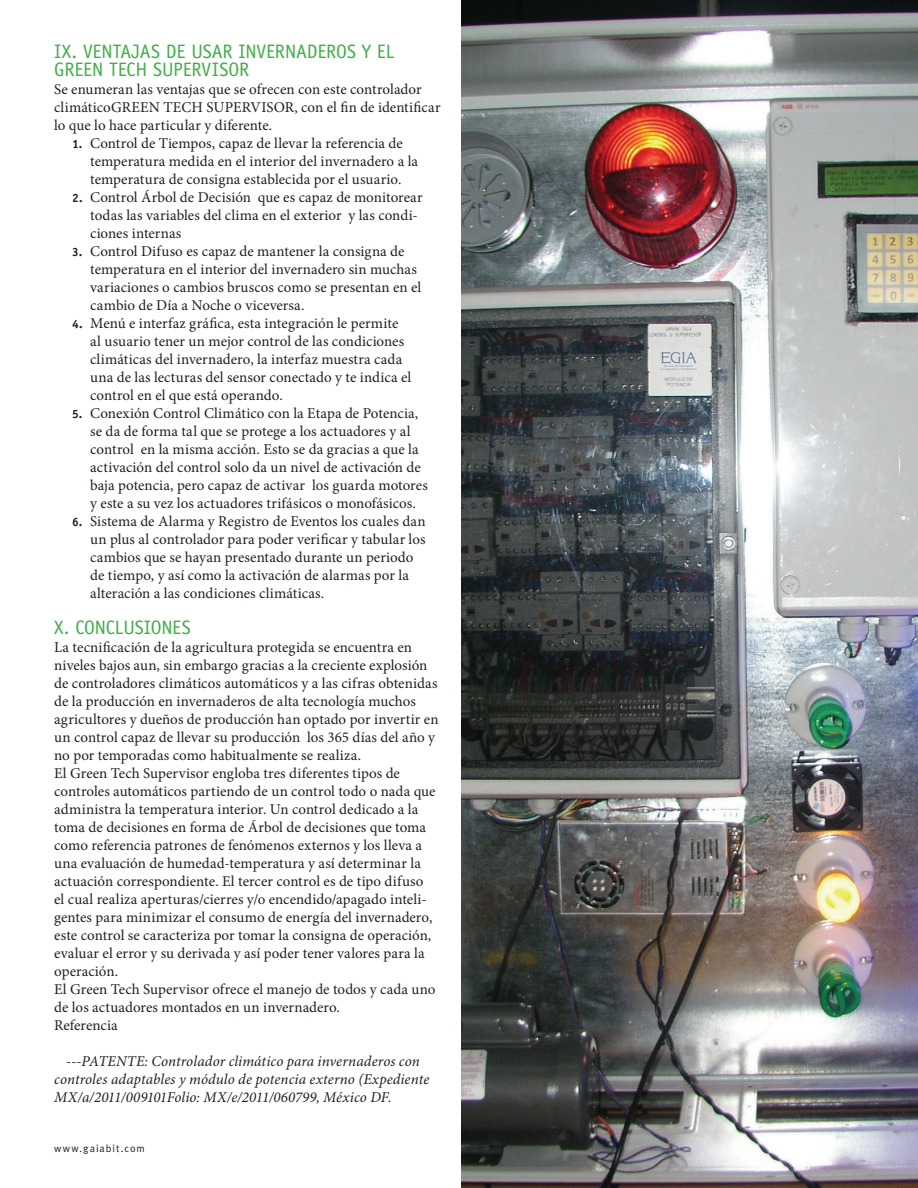
<style>
.page{position:relative;width:918px;height:1188px;background:#fff}
.page>*{position:absolute;margin:0;border:0;box-sizing:border-box;transform-origin:0 0}
.t1{font:19.5px/18px "Officina Sans";letter-spacing:-.005em;color:#40ae49}
.t2{font:15px/18px "Minion Pro";color:#231f20}
.t3{font:italic 15px/18px "Minion Pro";letter-spacing:.005em;color:#231f20}
.t4{font:10.5px "Meta Plus Normal";letter-spacing:.095em;color:#231f20}
.s1{font-family:"Officina Sans";font-weight:700;font-size:12px}
</style>
<div class="page">
<img style="left:462px;top:0;width:456px;height:1188px">
<h1 class="t1" style="left:54px;top:42px;width:342px">IX. VENTAJAS DE USAR INVERNADEROS Y EL<br>GREEN TECH SUPERVISOR</h1>
<p class="t2" style="left:54px;top:80px;width:388px">Se enumeran las ventajas que se ofrecen con este controlador climáticoGREEN TECH SUPERVISOR, con el fin de identificar lo que lo hace particular y diferente.</p>
<p class="t2" style="left:90px;top:134px;width:329px;text-indent:-18px"><span class="s1">1.</span> Control de Tiempos, capaz de llevar la referencia de temperatura medida en el interior del invernadero a la temperatura de consigna establecida por el usuario.</p>
<p class="t2" style="left:90px;top:188px;width:334px;text-indent:-18px"><span class="s1">2.</span> Control Árbol de Decisión que es capaz de monitorear todas las variables del clima en el exterior y las condi&shy;ciones internas</p>
<p class="t2" style="left:90px;top:242px;width:333px;text-indent:-18px"><span class="s1">3.</span> Control Difuso es capaz de mantener la consigna de temperatura en el interior del invernadero sin muchas variaciones o cambios bruscos como se presentan en el cambio de Día a Noche o viceversa.</p>
<p class="t2" style="left:90px;top:314px;width:323px;text-indent:-18px"><span class="s1">4.</span> Menú e interfaz gráfica, esta integración le permite al usuario tener un mejor control de las condiciones climáticas del invernadero, la interfaz muestra cada una de las lecturas del sensor conectado y te indica el control en el que está operando.</p>
<p class="t2" style="left:90px;top:404px;width:339px;text-indent:-18px"><span class="s1">5.</span> Conexión Control Climático con la Etapa de Potencia, se da de forma tal que se protege a los actuadores y al control en la misma acción. Esto se da gracias a que la activación del control solo da un nivel de activación de baja potencia, pero capaz de activar los guarda motores y este a su vez los actuadores trifásicos o monofásicos.</p>
<p class="t2" style="left:90px;top:512px;width:337px;text-indent:-18px"><span class="s1">6.</span> Sistema de Alarma y Registro de Eventos los cuales dan un plus al controlador para poder verificar y tabular los cambios que se hayan presentado durante un periodo de tiempo, y así como la activación de alarmas por la alteración a las condiciones climáticas.</p>
<h1 class="t1" style="left:54px;top:618px;width:138px">X. CONCLUSIONES</h1>
<p class="t2" style="left:54px;top:638px;width:386px">La tecnificación de la agricultura protegida se encuentra en niveles bajos aun, sin embargo gracias a la creciente explosión de controladores climáticos automáticos y a las cifras obtenidas de la producción en invernaderos de alta tecnología muchos agricultores y dueños de producción han optado por invertir en un control capaz de llevar su producción los 365 días del año y no por temporadas como habitualmente se realiza.<br>El Green Tech Supervisor engloba tres diferentes tipos de controles automáticos partiendo de un control todo o nada que administra la temperatura interior. Un control dedicado a la toma de decisiones en forma de Árbol de decisiones que toma como referencia patrones de fenómenos externos y los lleva a una evaluación de humedad-temperatura y así determinar la actuación correspondiente. El tercer control es de tipo difuso<br>el cual realiza aperturas/cierres y/o encendido/apagado inteli&shy;gentes para minimizar el consumo de energía del invernadero, este control se caracteriza por tomar la consigna de operación, evaluar el error y su derivada y así poder tener valores para la operación.<br>El Green Tech Supervisor ofrece el manejo de todos y cada uno de los actuadores montados en un invernadero.<br>Referencia</p>
<p class="t3" style="left:54px;top:1052px;width:377px;text-indent:12px">---PATENTE: Controlador climático para invernaderos con controles adaptables y módulo de potencia externo (Expediente<br>MX/a/2011/009101Folio: MX/e/2011/060799, México DF.</p>
<p class="t4" style="left:54px;top:1142px;width:92px">www.gaiabit.com</p>
</div>
